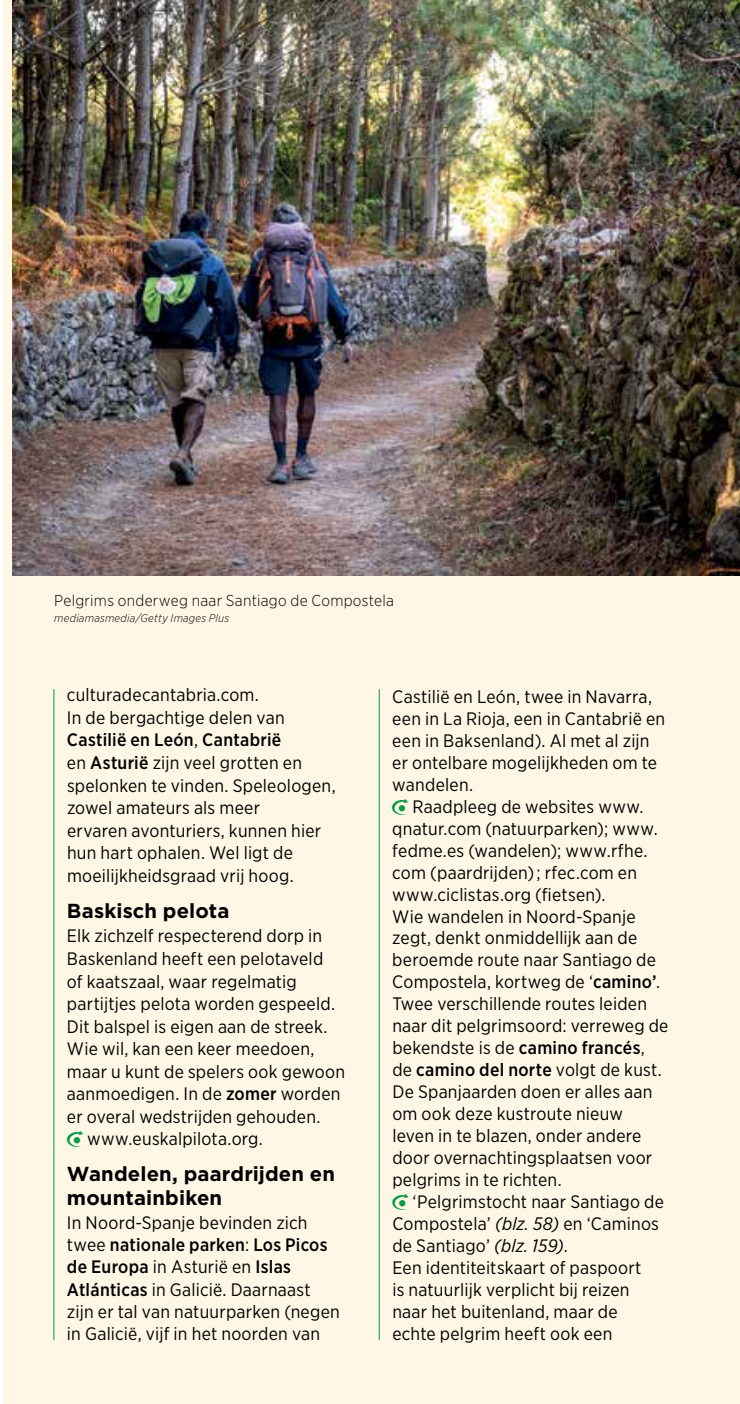
<style>
.page{position:relative;width:740px;height:1404px;background:#fff}
.page>*{position:absolute;margin:0;border:0;box-sizing:border-box;transform-origin:0 0}
.t1{font:700 20.25px/23.4px "Gotham";letter-spacing:.005em;color:#000}
.t2{font:18px/22.1px "Gotham Narrow";letter-spacing:.015em;color:#000}
.t3{font:300 15.75px "Gotham Narrow";letter-spacing:.02em;color:#000}
.t4{font:italic 300 11.25px "Gotham Narrow";letter-spacing:.02em;color:#000}
.s1{font-weight:500}
.s2{font-family:"Michelin";color:#079c42}
.s3{font-style:italic}
</style>
<div class="page">
<div style="left:3px;top:0;width:737px;height:1403px;background:#fff7e5"></div>
<hr style="left:54px;top:689px;width:1px;height:650px;background:#079c42">
<hr style="left:379px;top:689px;width:1px;height:650px;background:#079c42">
<img style="left:13px;top:0;width:727px;height:576px">
<p class="t3" style="left:54px;top:591px;width:341px">Pelgrims onderweg naar Santiago de Compostela</p>
<p class="t4" style="left:54px;top:611px;width:176px">mediamasmedia/Getty Images Plus</p>
<p class="t2" style="left:67px;top:683px;width:270px">culturadecantabria.com.<br>In de bergachtige delen van<br><span class="s1">Castilië en León</span>, <span class="s1">Cantabrië<br></span>en <span class="s1">Asturië</span> zijn veel grotten en spelonken te vinden. Speleologen, zowel amateurs als meer<br>ervaren avonturiers, kunnen hier hun hart ophalen. Wel ligt de moeilijkheidsgraad vrij hoog.</p>
<p class="t1" style="left:67px;top:899px;width:164px">Baskisch pelota</p>
<p class="t2" style="left:67px;top:924px;width:280px">Elk zichzelf respecterend dorp in<br>Baskenland heeft een pelotaveld<br>of kaatszaal, waar regelmatig partijtjes pelota worden gespeeld.<br>Dit balspel is eigen aan de streek.<br>Wie wil, kan een keer meedoen, maar u kunt de spelers ook gewoon aanmoedigen. In de <span class="s1">zomer</span> worden er overal wedstrijden gehouden.<br><span class="s2">T</span> www.euskalpilota.org.</p>
<p class="t1" style="left:67px;top:1162px;width:269px">Wandelen, paardrijden en mountainbiken</p>
<p class="t2" style="left:67px;top:1210px;width:274px">In Noord-Spanje bevinden zich twee <span class="s1">nationale parken</span>: <span class="s1">Los Picos de Europa</span> in Asturië en <span class="s1">Islas<br>Atlánticas</span> in Galicië. Daarnaast zijn er tal van natuurparken (negen in Galicië, vijf in het noorden van</p>
<p class="t2" style="left:392px;top:685px;width:278px">Castilië en León, twee in Navarra, een in La Rioja, een in Cantabrië en een in Baksenland). Al met al zijn er ontelbare mogelijkheden om te wandelen.<br><span class="s2">T</span> Raadpleeg de websites www. qnatur.com (natuurparken); www. fedme.es (wandelen); www.rfhe. com (paardrijden) ; rfec.com en www.ciclistas.org (fietsen).<br>Wie wandelen in Noord-Spanje zegt, denkt onmiddellijk aan de beroemde route naar Santiago de<br>Compostela, kortweg de ‘<span class="s1">camino’</span>.<br>Twee verschillende routes leiden naar dit pelgrimsoord: verreweg de bekendste is de <span class="s1">camino francés</span>, de <span class="s1">camino del norte</span> volgt de kust.<br>De Spanjaarden doen er alles aan om ook deze kustroute nieuw leven in te blazen, onder andere door overnachtingsplaatsen voor pelgrims in te richten.<br><span class="s2">T</span> ‘Pelgrimstocht naar Santiago de<br>Compostela’ <span class="s3">(blz. 58)</span> en ‘Caminos de Santiago’ <span class="s3">(blz. 159)</span>.<br>Een identiteitskaart of paspoort<br>is natuurlijk verplicht bij reizen naar het buitenland, maar de<br>echte pelgrim heeft ook een</p>
</div>
